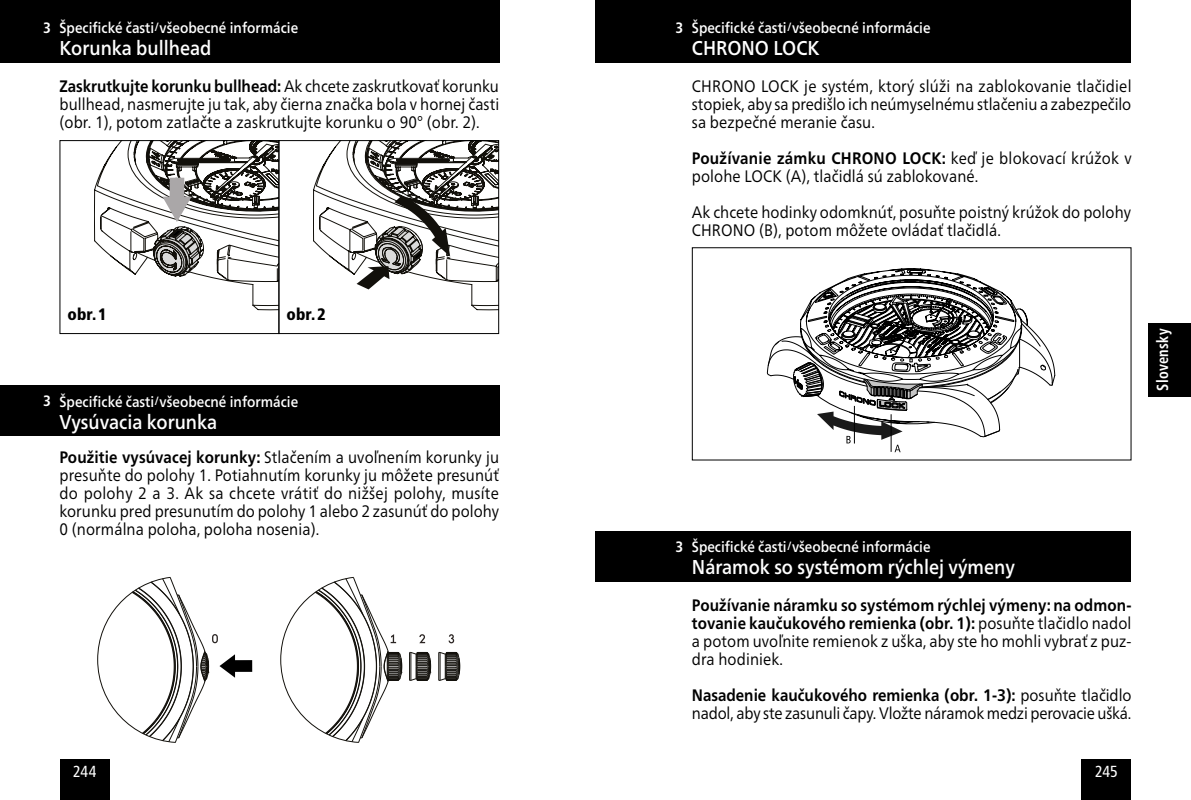
<style>
.page{position:relative;width:1191px;height:800px;background:#fff}
.page>*{position:absolute;margin:0;border:0;box-sizing:border-box;transform-origin:0 0}
.t1{font:500 20px "Frutiger Neue LTCYR";color:#fff;scale:.9 1}
.t2{font:16.6px/18px "Frutiger Neue LTCYR";letter-spacing:.005em;color:#000;text-align:justify;scale:.9 1}
.t3{font:16.6px/18px "Frutiger Neue LTCYR";letter-spacing:-.015em;color:#000;scale:.9 1}
.t4{font:900 condensed 16.6px "Frutiger LT Std";letter-spacing:.01em;color:#000}
.t5{font:700 condensed 16px "Frutiger LT Std";letter-spacing:.015em;color:#fff;scale:.9 1}
.t6{font:condensed 16px "Frutiger LT Std";color:#fff}
.t7{font:500 15px "Frutiger Neue LTCYR";color:#fff;scale:.9 1}
.s1{font-family:"Frutiger LT Std";font-weight:700;font-stretch:condensed}
.s2{font-size:12px}
.s3{font-weight:700}
</style>
<div class="page">
<div style="left:1081px;top:759px;width:50px;height:40px;background:#000"></div>
<div style="left:60px;top:759px;width:50px;height:40px;background:#000"></div>
<div style="left:1148px;top:322px;width:43px;height:74px;background:#000"></div>
<div style="left:0;top:0;width:499px;height:62px;background:#000"></div>
<div style="left:0;top:385px;width:499px;height:50px;background:#000"></div>
<svg style="left:94px;top:142px;width:183px;height:168px"></svg>
<div style="left:60px;top:140px;width:219px;height:194px;border:1px solid #000"></div>
<svg style="left:313px;top:142px;width:184px;height:168px"></svg>
<div style="left:278px;top:140px;width:221px;height:194px;border:1px solid #000"></div>
<svg style="left:409px;top:651px;width:22px;height:30px"></svg>
<svg style="left:438px;top:651px;width:22px;height:30px"></svg>
<svg style="left:448px;top:634px;width:6px;height:9px"></svg>
<svg style="left:419px;top:634px;width:6px;height:9px"></svg>
<svg style="left:280px;top:576px;width:122px;height:166px"></svg>
<svg style="left:97px;top:577px;width:155px;height:165px"></svg>
<div style="left:595px;top:0;width:536px;height:62px;background:#000"></div>
<svg style="left:767px;top:268px;width:288px;height:184px"></svg>
<div style="left:595px;top:531px;width:536px;height:50px;background:#000"></div>
<p class="t7" style="left:43px;top:19px;width:285px"><span class="s1">3</span> Špecifické časti<span class="s2">/</span>všeobecné informácie</p>
<p class="t7" style="left:675px;top:19px;width:285px"><span class="s1">3</span> Špecifické časti<span class="s2">/</span>všeobecné informácie</p>
<p class="t1" style="left:60px;top:37px;width:170px">Korunka bullhead</p>
<p class="t1" style="left:692px;top:37px;width:143px">CHRONO LOCK</p>
<p class="t2" style="left:60px;top:77px;width:490px"><span class="s3">Zaskrutkujte korunku bullhead:</span> Ak chcete zaskrutkovať korunku bullhead, nasmerujte ju tak, aby čierna značka bola v hornej časti (obr. 1), potom zatlačte a zaskrutkujte korunku o 90° (obr. 2).</p>
<p class="t2" style="left:692px;top:77px;width:490px">CHRONO LOCK je systém, ktorý slúži na zablokovanie tlačidiel stopiek, aby sa predišlo ich neúmyselnému stlačeniu a zabezpečilo sa bezpečné meranie času.</p>
<p class="t2" style="left:692px;top:149px;width:490px"><span class="s3">Používanie zámku CHRONO LOCK:</span> keď je blokovací krúžok v polohe LOCK (A), tlačidlá sú zablokované.</p>
<p class="t2" style="left:692px;top:203px;width:489px">Ak chcete hodinky odomknúť, posuňte poistný krúžok do polohy<br>CHRONO (B), potom môžete ovládať tlačidlá.</p>
<p class="t4" style="left:67px;top:304px;width:41px">obr.1</p>
<p class="t4" style="left:286px;top:304px;width:41px">obr.2</p>
<p class="t7" style="left:43px;top:392px;width:285px"><span class="s1">3</span> Špecifické časti<span class="s2">/</span>všeobecné informácie</p>
<p class="t1" style="left:60px;top:410px;width:177px">Vysúvacia korunka</p>
<p class="t2" style="left:60px;top:447px;width:490px"><span class="s3">Použitie vysúvacej korunky:</span> Stlačením a uvoľnením korunky ju presuňte do polohy 1. Potiahnutím korunky ju môžete presunúť do polohy 2 a 3. Ak sa chcete vrátiť do nižšej polohy, musíte korunku pred presunutím do polohy 1 alebo 2 zasunúť do polohy 0 (normálna poloha, poloha nosenia).</p>
<p class="t7" style="left:675px;top:538px;width:285px"><span class="s1">3</span> Špecifické časti<span class="s2">/</span>všeobecné informácie</p>
<p class="t1" style="left:692px;top:555px;width:360px">Náramok so systémom rýchlej výmeny</p>
<p class="t2" style="left:692px;top:596px;width:490px"><span class="s3">Používanie náramku so systémom rýchlej výmeny: na odmon&shy;tovanie kaučukového remienka (obr. 1):</span> posuňte tlačidlo nadol a potom uvoľnite remienok z uška, aby ste ho mohli vybrať z puz&shy;dra hodiniek.</p>
<p class="t3" style="left:692px;top:686px;width:490px"><span class="s3">Nasadenie kaučukového remienka (obr. 1-3):</span> posuňte tlačidlo nadol, aby ste zasunuli čapy. Vložte náramok medzi perovacie ušká.</p>
<p class="t6" style="left:73px;top:762px;width:25px">244</p>
<p class="t6" style="left:1095px;top:762px;width:24px">245</p>
<p class="t5" style="left:1153px;top:390px;width:70px;rotate:-90deg">Slovensky</p>
</div>
